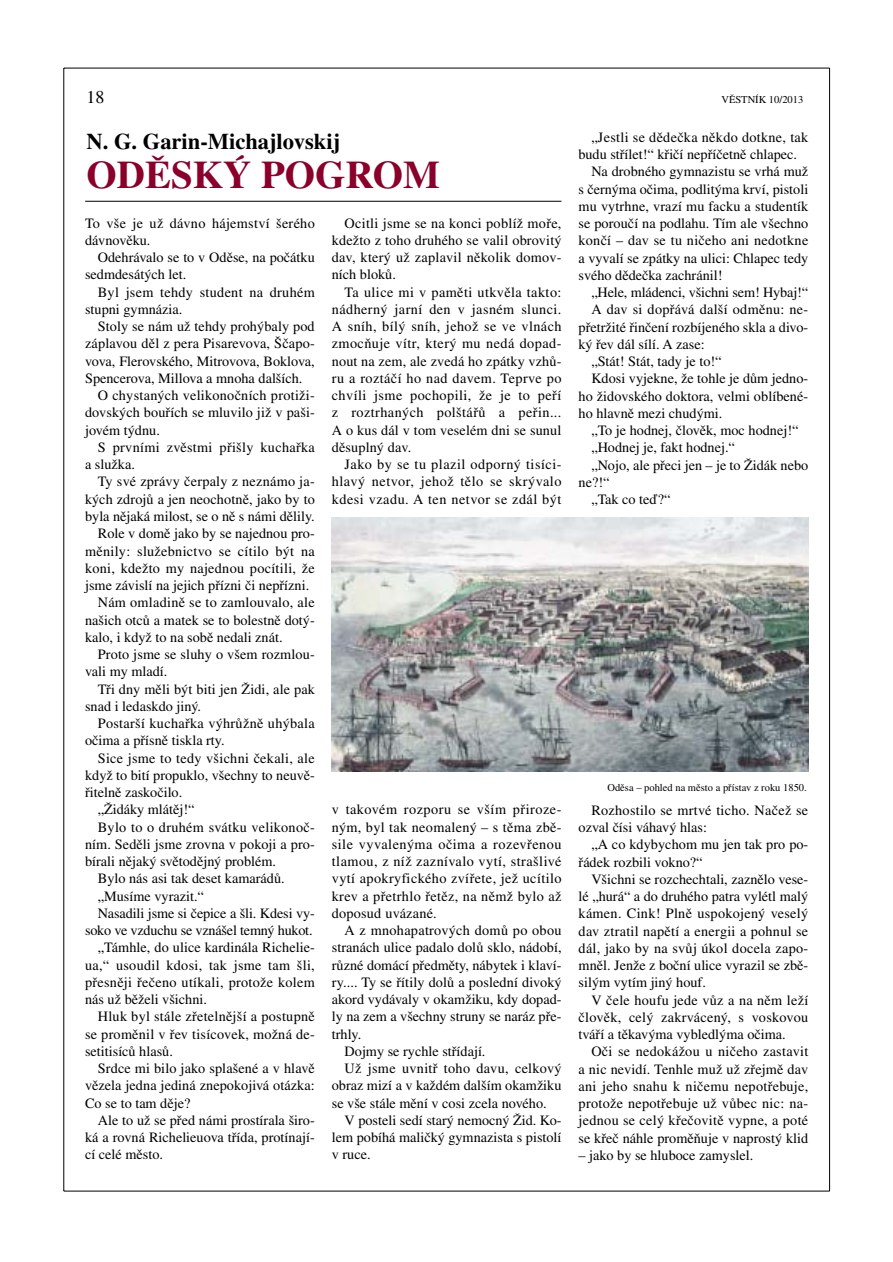
<style>
.page{position:relative;width:893px;height:1262px;background:#fff}
.page>*{position:absolute;margin:0;border:0;box-sizing:border-box;transform-origin:0 0}
.t1{font:700 39px "Times CE";color:#8a002a}
.t2{font:700 22.5px "Times CE";color:#000}
.t3{font:18px "Times CE";color:#000}
.t4{font:14.25px/17.2px "Times CE";color:#000;text-align:justify}
.t5{font:14.25px/17.2px "Times CE";letter-spacing:.02em;color:#000}
.t6{font:10.5px "Times CE";color:#000}
</style>
<div class="page">
<hr style="left:63px;top:68px;width:1px;height:1123px;background:#000">
<hr style="left:64px;top:1190px;width:765px;height:1px;background:#000">
<hr style="left:829px;top:68px;width:1px;height:1123px;background:#000">
<hr style="left:64px;top:68px;width:765px;height:1px;background:#000">
<hr style="left:85px;top:201px;width:476px;height:1px;background:#000">
<img style="left:332px;top:518px;width:476px;height:253px">
<p class="t3" style="left:87px;top:91px;width:20px">18</p>
<p class="t6" style="left:721px;top:96px;width:83px">VĚSTNÍK 10/2013</p>
<h2 class="t2" style="left:87px;top:133px;width:255px">N. G. Garin-Michajlovskij</h2>
<h1 class="t1" style="left:87px;top:160px;width:355px">ODĚSKÝ POGROM</h1>
<p class="t5" style="left:591px;top:130px;width:218px">„Jestli se dědečka někdo dotkne, tak</p>
<p class="t4" style="left:578px;top:147px;width:220px">budu střílet!“ křičí nepříčetně chlapec.</p>
<p class="t4" style="left:591px;top:164px;width:218px">Na drobného gymnazistu se vrhá muž</p>
<p class="t4" style="left:578px;top:181px;width:231px">s černýma očima, podlitýma krví, pistoli</p>
<p class="t4" style="left:578px;top:199px;width:231px">mu vytrhne, vrazí mu facku a studentík</p>
<p class="t4" style="left:578px;top:216px;width:231px">se poroučí na podlahu. Tím ale všechno</p>
<p class="t5" style="left:578px;top:233px;width:231px">končí – dav se tu ničeho ani nedotkne</p>
<p class="t4" style="left:578px;top:250px;width:231px">a vyvalí se zpátky na ulici: Chlapec tedy</p>
<p class="t4" style="left:578px;top:268px;width:145px">svého dědečka zachránil!</p>
<p class="t4" style="left:591px;top:285px;width:218px">„Hele, mládenci, všichni sem! Hybaj!“</p>
<p class="t5" style="left:591px;top:302px;width:218px">A dav si dopřává další odměnu: ne-</p>
<p class="t4" style="left:578px;top:319px;width:231px">přetržité řinčení rozbíjeného skla a divo-</p>
<p class="t4" style="left:578px;top:337px;width:128px">ký řev dál sílí. A zase:</p>
<p class="t4" style="left:591px;top:354px;width:132px">„Stát! Stát, tady je to!“</p>
<p class="t4" style="left:591px;top:371px;width:218px">Kdosi vyjekne, že tohle je dům jedno-</p>
<p class="t4" style="left:578px;top:388px;width:231px">ho židovského doktora, velmi oblíbené-</p>
<p class="t4" style="left:578px;top:406px;width:145px">ho hlavně mezi chudými.</p>
<p class="t4" style="left:591px;top:423px;width:208px">„To je hodnej, člověk, moc hodnej!“</p>
<p class="t4" style="left:591px;top:440px;width:145px">„Hodnej je, fakt hodnej.“</p>
<p class="t4" style="left:591px;top:457px;width:218px">„Nojo, ale přeci jen – je to Židák nebo</p>
<p class="t4" style="left:578px;top:475px;width:32px">ne?!“</p>
<p class="t4" style="left:591px;top:492px;width:80px">„Tak co teď?“</p>
<p class="t4" style="left:332px;top:215px;width:231px;text-indent:13px">Ocitli jsme se na konci poblíž moře, kdežto z toho druhého se valil obrovitý dav, který už zaplavil několik domov&shy;ních bloků.</p>
<p class="t4" style="left:332px;top:284px;width:231px;text-indent:13px">Ta ulice mi v paměti utkvěla takto: nádherný jarní den v jasném slunci.<br>A sníh, bílý sníh, jehož se ve vlnách zmocňuje vítr, který mu nedá dopad&shy;nout na zem, ale zvedá ho zpátky vzhů&shy;ru a roztáčí ho nad davem. Teprve po chvíli jsme pochopili, že je to peří z roztrhaných polštářů a peřin...<br>A o kus dál v tom veselém dni se sunul děsuplný dav.</p>
<p class="t4" style="left:332px;top:457px;width:231px;text-indent:13px">Jako by se tu plazil odporný tisíci&shy;hlavý netvor, jehož tělo se skrývalo kdesi vzadu. A ten netvor se zdál být</p>
<p class="t5" style="left:85px;top:216px;width:231px">To vše je už dávno hájemství šerého dávnověku.</p>
<p class="t4" style="left:85px;top:250px;width:231px;text-indent:13px">Odehrávalo se to v Oděse, na počátku sedmdesátých let.</p>
<p class="t5" style="left:85px;top:285px;width:231px;text-indent:13px">Byl jsem tehdy student na druhém stupni gymnázia.</p>
<p class="t4" style="left:98px;top:319px;width:218px">Stoly se nám už tehdy prohýbaly pod</p>
<p class="t4" style="left:85px;top:336px;width:231px">záplavou děl z pera Pisarevova, Ščapo-</p>
<p class="t4" style="left:85px;top:354px;width:231px">vova, Flerovského, Mitrovova, Boklova,</p>
<p class="t4" style="left:85px;top:371px;width:219px">Spencerova, Millova a mnoha dalších.</p>
<p class="t5" style="left:98px;top:388px;width:218px">O chystaných velikonočních protiži-</p>
<p class="t4" style="left:85px;top:405px;width:231px">dovských bouřích se mluvilo již v paši-</p>
<p class="t4" style="left:85px;top:423px;width:76px">jovém týdnu.</p>
<p class="t5" style="left:98px;top:440px;width:218px">S prvními zvěstmi přišly kuchařka</p>
<p class="t4" style="left:85px;top:457px;width:51px">a služka.</p>
<p class="t4" style="left:98px;top:474px;width:218px">Ty své zprávy čerpaly z neznámo ja-</p>
<p class="t4" style="left:85px;top:491px;width:231px">kých zdrojů a jen neochotně, jako by to</p>
<p class="t4" style="left:85px;top:509px;width:231px">byla nějaká milost, se o ně s námi dělily.</p>
<p class="t4" style="left:98px;top:526px;width:218px">Role v domě jako by se najednou pro-</p>
<p class="t5" style="left:85px;top:543px;width:231px">měnily: služebnictvo se cítilo být na</p>
<p class="t5" style="left:85px;top:560px;width:231px">koni, kdežto my najednou pocítili, že</p>
<p class="t4" style="left:85px;top:578px;width:226px">jsme závislí na jejich přízni či nepřízni.</p>
<p class="t5" style="left:98px;top:595px;width:218px">Nám omladině se to zamlouvalo, ale</p>
<p class="t4" style="left:85px;top:612px;width:231px">našich otců a matek se to bolestně dotý-</p>
<p class="t4" style="left:85px;top:629px;width:199px">kalo, i když to na sobě nedali znát.</p>
<p class="t4" style="left:98px;top:647px;width:218px">Proto jsme se sluhy o všem rozmlou-</p>
<p class="t4" style="left:85px;top:664px;width:84px">vali my mladí.</p>
<p class="t4" style="left:98px;top:681px;width:219px">Tři dny měli být biti jen Židi, ale pak</p>
<p class="t4" style="left:85px;top:698px;width:118px">snad i ledaskdo jiný.</p>
<p class="t5" style="left:98px;top:716px;width:218px">Postarší kuchařka výhrůžně uhýbala</p>
<p class="t4" style="left:85px;top:733px;width:141px">očima a přísně tiskla rty.</p>
<p class="t5" style="left:98px;top:750px;width:218px">Sice jsme to tedy všichni čekali, ale</p>
<p class="t4" style="left:85px;top:767px;width:231px">když to bití propuklo, všechny to neuvě-</p>
<p class="t4" style="left:85px;top:785px;width:99px">řitelně zaskočilo.</p>
<p class="t4" style="left:98px;top:802px;width:98px">„Židáky mlátěj!“</p>
<p class="t5" style="left:98px;top:819px;width:218px">Bylo to o druhém svátku velikonoč-</p>
<p class="t4" style="left:85px;top:836px;width:231px">ním. Seděli jsme zrovna v pokoji a pro-</p>
<p class="t4" style="left:85px;top:854px;width:192px">bírali nějaký světodějný problém.</p>
<p class="t4" style="left:98px;top:871px;width:188px">Bylo nás asi tak deset kamarádů.</p>
<p class="t4" style="left:98px;top:888px;width:108px">„Musíme vyrazit.“</p>
<p class="t4" style="left:98px;top:905px;width:218px">Nasadili jsme si čepice a šli. Kdesi vy-</p>
<p class="t4" style="left:85px;top:923px;width:229px">soko ve vzduchu se vznášel temný hukot.</p>
<p class="t4" style="left:98px;top:940px;width:218px">„Támhle, do ulice kardinála Richelie-</p>
<p class="t5" style="left:85px;top:957px;width:231px">ua,“ usoudil kdosi, tak jsme tam šli,</p>
<p class="t5" style="left:85px;top:974px;width:231px">přesněji řečeno utíkali, protože kolem</p>
<p class="t4" style="left:85px;top:992px;width:123px">nás už běželi všichni.</p>
<p class="t5" style="left:98px;top:1009px;width:218px">Hluk byl stále zřetelnější a postupně</p>
<p class="t4" style="left:85px;top:1026px;width:231px">se proměnil v řev tisícovek, možná de-</p>
<p class="t4" style="left:85px;top:1043px;width:89px">setitisíců hlasů.</p>
<p class="t4" style="left:98px;top:1061px;width:218px">Srdce mi bilo jako splašené a v hlavě</p>
<p class="t4" style="left:85px;top:1078px;width:231px">vězela jedna jediná znepokojivá otázka:</p>
<p class="t4" style="left:85px;top:1095px;width:107px">Co se to tam děje?</p>
<p class="t4" style="left:98px;top:1112px;width:218px">Ale to už se před námi prostírala širo-</p>
<p class="t4" style="left:85px;top:1130px;width:231px">ká a rovná Richelieuova třída, protínají-</p>
<p class="t4" style="left:85px;top:1147px;width:79px">cí celé město.</p>
<p class="t6" style="left:607px;top:783px;width:201px">Oděsa – pohled na město a přístav z roku 1850.</p>
<p class="t4" style="left:332px;top:802px;width:231px">v takovém rozporu se vším přiroze&shy;ným, byl tak neomalený – s těma zbě&shy;sile vyvalenýma očima a rozevřenou tlamou, z níž zaznívalo vytí, strašlivé vytí apokryfického zvířete, jež ucítilo krev a přetrhlo řetěz, na němž bylo až doposud uvázané.</p>
<p class="t5" style="left:344px;top:923px;width:218px">A z mnohapatrových domů po obou</p>
<p class="t4" style="left:332px;top:940px;width:231px">stranách ulice padalo dolů sklo, nádobí,</p>
<p class="t4" style="left:332px;top:957px;width:231px">různé domácí předměty, nábytek i klaví-</p>
<p class="t4" style="left:332px;top:974px;width:231px">ry.... Ty se řítily dolů a poslední divoký</p>
<p class="t4" style="left:332px;top:992px;width:231px">akord vydávaly v okamžiku, kdy dopad-</p>
<p class="t4" style="left:332px;top:1009px;width:231px">ly na zem a všechny struny se naráz pře-</p>
<p class="t4" style="left:332px;top:1026px;width:31px">trhly.</p>
<p class="t4" style="left:344px;top:1043px;width:142px">Dojmy se rychle střídají.</p>
<p class="t5" style="left:344px;top:1061px;width:218px">Už jsme uvnitř toho davu, celkový</p>
<p class="t4" style="left:332px;top:1078px;width:231px">obraz mizí a v každém dalším okamžiku</p>
<p class="t4" style="left:332px;top:1095px;width:216px">se vše stále mění v cosi zcela nového.</p>
<p class="t4" style="left:344px;top:1112px;width:218px">V posteli sedí starý nemocný Žid. Ko-</p>
<p class="t4" style="left:332px;top:1130px;width:231px">lem pobíhá maličký gymnazista s pistolí</p>
<p class="t4" style="left:332px;top:1147px;width:40px">v ruce.</p>
<p class="t5" style="left:578px;top:802px;width:231px;text-indent:13px">Rozhostilo se mrtvé ticho. Načež se ozval čísi váhavý hlas:</p>
<p class="t4" style="left:578px;top:837px;width:231px;text-indent:13px">„A co kdybychom mu jen tak pro po&shy;řádek rozbili vokno?“</p>
<p class="t4" style="left:578px;top:871px;width:231px;text-indent:13px">Všichni se rozchechtali, zaznělo vese&shy;lé „hurá“ a do druhého patra vylétl malý kámen. Cink! Plně uspokojený veselý dav ztratil napětí a energii a pohnul se dál, jako by na svůj úkol docela zapo&shy;mněl. Jenže z boční ulice vyrazil se zbě&shy;silým vytím jiný houf.</p>
<p class="t4" style="left:578px;top:992px;width:231px;text-indent:13px">V čele houfu jede vůz a na něm leží člověk, celý zakrvácený, s voskovou tváří a těkavýma vybledlýma očima.</p>
<p class="t4" style="left:578px;top:1044px;width:231px;text-indent:13px">Oči se nedokážou u ničeho zastavit a nic nevidí. Tenhle muž už zřejmě dav ani jeho snahu k ničemu nepotřebuje, protože nepotřebuje už vůbec nic: na&shy;jednou se celý křečovitě vypne, a poté se křeč náhle proměňuje v naprostý klid</p>
<p class="t4" style="left:578px;top:1147px;width:176px">– jako by se hluboce zamyslel.</p>
</div>
